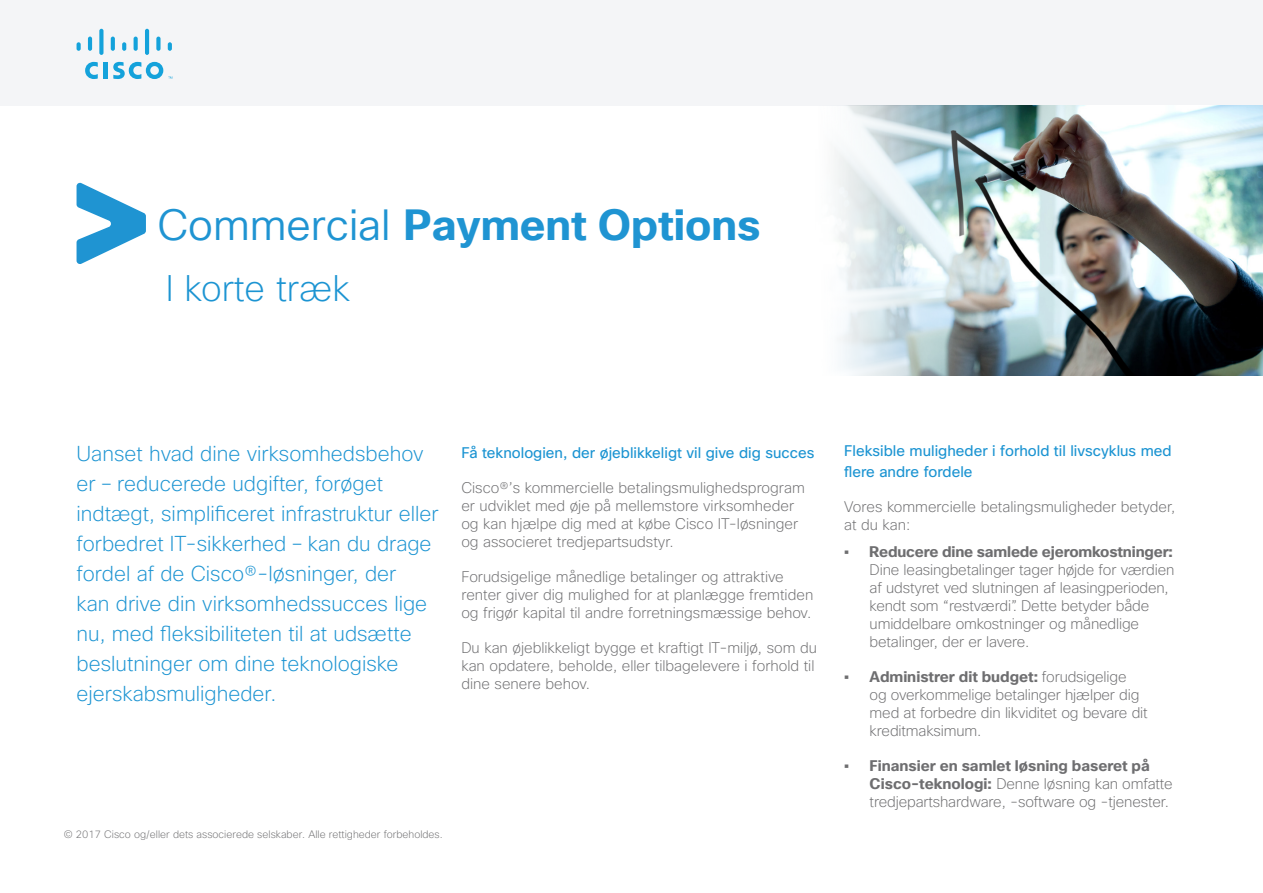
<style>
.page{position:relative;width:1263px;height:893px;background:#fff}
.page>*{position:absolute;margin:0;border:0;box-sizing:border-box;transform-origin:0 0}
.t1{font:700 42.6px "Cisco Sans TT";color:#1f94d2}
.t2{font:200 36px "Cisco Sans";color:#1c94d2}
.t3{font:200 21px/30px "Cisco Sans";color:#1c94d2}
.t4{font:200 15px/18px "Cisco Sans";color:#6e6e70}
.t5{font:15px/21.6px "Cisco Sans";color:#1c94d2}
.t6{font:200 10.5px "Cisco Sans";color:#6e6e70}
.s1{font-family:"Cisco Sans TT Light";font-weight:400}
.s2{font-weight:700}
</style>
<div class="page">
<div style="left:0;top:0;width:1263px;height:105px;background:#f4f5f7"></div>
<hr style="left:104px;top:62px;width:4px;height:17px;background:#14a2db">
<svg style="left:85px;top:62px;width:13px;height:17px"></svg>
<svg style="left:77px;top:42px;width:4px;height:9px"></svg>
<hr style="left:88px;top:37px;width:4px;height:14px;background:#14a2db;border-radius:2px">
<svg style="left:99px;top:29px;width:4px;height:26px"></svg>
<svg style="left:111px;top:37px;width:4px;height:14px"></svg>
<svg style="left:122px;top:42px;width:4px;height:9px"></svg>
<svg style="left:134px;top:37px;width:4px;height:14px"></svg>
<hr style="left:145px;top:29px;width:4px;height:26px;background:#14a2db;border-radius:2px">
<div style="left:156px;top:37px;width:5px;height:14px;background:#14a2db;border-radius:2px"></div>
<svg style="left:168px;top:42px;width:4px;height:9px"></svg>
<svg style="left:113px;top:62px;width:59px;height:17px"></svg>
<img style="left:647px;top:105px;width:616px;height:271px">
<svg style="left:77px;top:182px;width:69px;height:82px"></svg>
<p class="t1" style="left:157px;top:198px;width:605px"><span class="s1">Commercial</span> Payment Options</p>
<p class="t2" style="left:166px;top:266px;width:186px">I korte træk</p>
<p class="t3" style="left:77px;top:438px;width:363px">Uanset hvad dine virksomhedsbehov er – reducerede udgifter, forøget indtægt, simplificeret infrastruktur eller forbedret IT-sikkerhed – kan du drage fordel af de Cisco®-løsninger, der<br>kan drive din virksomhedssucces lige nu, med fleksibiliteten til at udsætte beslutninger om dine teknologiske ejerskabsmuligheder.</p>
<p class="t5" style="left:461px;top:442px;width:355px">Få teknologien, der øjeblikkeligt vil give dig succes</p>
<p class="t4" style="left:461px;top:479px;width:345px">Cisco®’s kommercielle betalingsmulighedsprogram er udviklet med øje på mellemstore virksomheder og kan hjælpe dig med at købe Cisco IT-løsninger og associeret tredjepartsudstyr.</p>
<p class="t4" style="left:461px;top:568px;width:353px">Forudsigelige månedlige betalinger og attraktive renter giver dig mulighed for at planlægge fremtiden og frigør kapital til andre forretningsmæssige behov.</p>
<p class="t4" style="left:461px;top:639px;width:357px">Du kan øjeblikkeligt bygge et kraftigt IT-miljø, som du kan opdatere, beholde, eller tilbagelevere i forhold til dine senere behov.</p>
<p class="t6" style="left:64px;top:827px;width:381px">© 2017 Cisco og/eller dets associerede selskaber. Alle rettigheder forbeholdes.</p>
<p class="t5" style="left:844px;top:440px;width:329px">Fleksible muligheder i forhold til livscyklus med flere andre fordele</p>
<p class="t4" style="left:844px;top:498px;width:333px">Vores kommercielle betalingsmuligheder betyder, at du kan:</p>
<p class="t4" style="left:870px;top:543px;width:306px;text-indent:-26px"><span class="s2">• Reducere dine samlede ejeromkostninger:<br></span>Dine leasingbetalinger tager højde for værdien af udstyret ved slutningen af leasingperioden, kendt som “restværdi”. Dette betyder både umiddelbare omkostninger og månedlige betalinger, der er lavere.</p>
<p class="t4" style="left:870px;top:668px;width:280px;text-indent:-26px"><span class="s2">• Administrer dit budget:</span> forudsigelige<br>og overkommelige betalinger hjælper dig med at forbedre din likviditet og bevare dit kreditmaksimum.</p>
<p class="t4" style="left:870px;top:757px;width:305px;text-indent:-26px"><span class="s2">• Finansier en samlet løsning baseret på<br>Cisco-teknologi:</span> Denne løsning kan omfatte tredjepartshardware, -software og -tjenester.</p>
</div>
